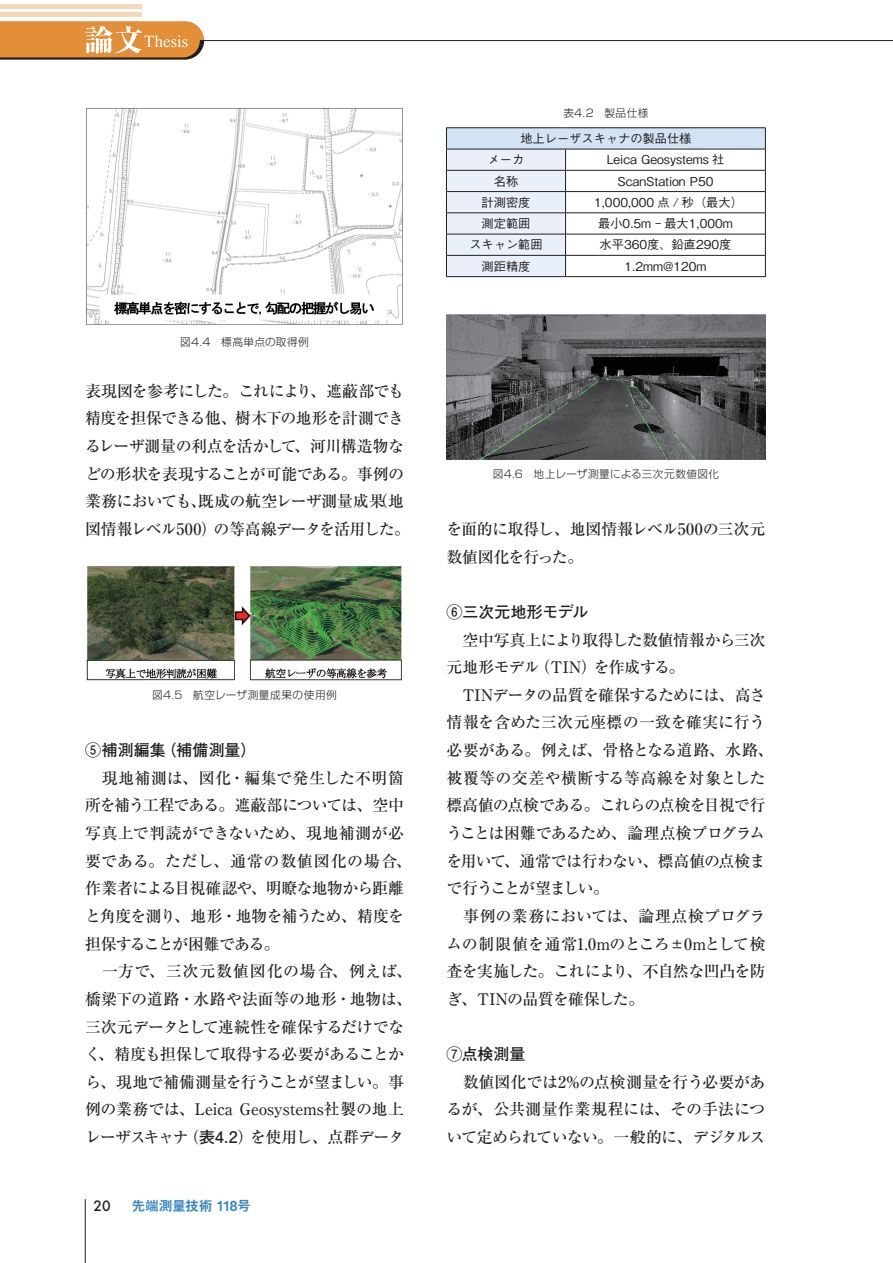
<style>
.page{position:relative;width:893px;height:1263px;background:#fff}
.page>*{position:absolute;margin:0;border:0;box-sizing:border-box;transform-origin:0 0}
.本文{font:500 15.9px/27.6px "Ryumin Pro";letter-spacing:-.03em;color:#231f20}
.本文-2{font:700 15.9px "Futo Go B101 Pro";letter-spacing:.005em;color:#231f20}
.t1{font:13.8px "Midashi Go Pro MB31";letter-spacing:-.035em;color:#3a88bf}
.t2{font:500 13.8px "Futura";color:#231f20}
.t3{font:500 12.15px "Gothic BBB Pro";color:#231f20}
.t4{font:300 10.65px "Shin Go Pro";letter-spacing:.04em;color:#231f20}
.s1{font-family:"Futo Go B101 Pro";font-weight:700}
</style>
<div class="page">
<hr style="left:85px;top:1199px;width:1px;height:64px;background:#231f20">
<hr style="left:200px;top:40px;width:693px;height:1px;background:#231f20">
<hr style="left:0;top:13px;width:142px;height:4px;background:#f5d8b9">
<div style="left:0;top:4px;width:142px;height:5px;background:#f5d8b9"></div>
<hr style="left:0;top:0;width:142px;height:1px;background:#f5d8b9">
<svg style="left:0;top:21px;width:204px;height:39px;background:#d9954e"></svg>
<img style="left:86px;top:108px;width:317px;height:217px">
<img style="left:86px;top:566px;width:316px;height:114px">
<div style="left:446px;top:128px;width:319px;height:21px;background:#d4e3f4"></div>
<hr style="left:566px;top:128px;width:200px;height:1px;background:#231f20">
<hr style="left:566px;top:149px;width:200px;height:1px;background:#231f20">
<hr style="left:566px;top:170px;width:200px;height:1px;background:#231f20">
<hr style="left:566px;top:191px;width:200px;height:1px;background:#231f20">
<hr style="left:566px;top:213px;width:200px;height:1px;background:#231f20">
<hr style="left:566px;top:234px;width:200px;height:1px;background:#231f20">
<hr style="left:566px;top:255px;width:200px;height:1px;background:#231f20">
<svg style="left:446px;top:128px;width:120px;height:148px;background:#d7dee8"></svg>
<svg style="left:765px;top:128px;width:1px;height:148px"></svg>
<hr style="left:446px;top:276px;width:120px;height:1px;background:#231f20">
<hr style="left:566px;top:276px;width:200px;height:1px;background:#231f20">
<img style="left:446px;top:315px;width:319px;height:144px">
<p class="t4" style="left:180px;top:334px;width:130px">図4.4　標高単点の取得例</p>
<p class="本文" style="left:85px;top:376px;width:327px">表現図を参考にした。これにより、遮蔽部でも精度を担保できる他、樹木下の地形を計測できるレーザ測量の利点を活かして、河川構造物などの形状を表現することが可能である。事例の業務においても、既成の航空レーザ測量成果（地図情報レベル500）の等高線データを活用した。</p>
<p class="t4" style="left:152px;top:686px;width:186px">図4.5　航空レーザ測量成果の使用例</p>
<p class="本文-2" style="left:85px;top:737px;width:173px">⑤補測編集（補備測量）</p>
<p class="本文" style="left:85px;top:763px;width:328px">　現地補測は、図化・編集で発生した不明箇所を補う工程である。遮蔽部については、空中写真上で判読ができないため、現地補測が必要である。ただし、通常の数値図化の場合、作業者による目視確認や、明瞭な地物から距離と角度を測り、地形・地物を補うため、精度を担保することが困難である。</p>
<p class="本文" style="left:85px;top:956px;width:328px">　一方で、三次元数値図化の場合、例えば、橋梁下の道路・水路や法面等の地形・地物は、三次元データとして連続性を確保するだけでなく、精度も担保して取得する必要があることから、現地で補備測量を行うことが望ましい。事例の業務では、Leica Geosystems社製の地上レーザスキャナ（<span class="s1">表4.2</span>）を使用し、点群データ</p>
<p class="t2" style="left:94px;top:1196px;width:19px">20</p>
<p class="t1" style="left:132px;top:1194px;width:121px">先端測量技術 118号</p>
<p class="t4" style="left:563px;top:104px;width:86px">表4.2　製品仕様</p>
<p class="t3" style="left:520px;top:129px;width:173px">地上レーザスキャナの製品仕様</p>
<p class="t3" style="left:488px;top:150px;width:38px">メーカ</p>
<p class="t3" style="left:607px;top:150px;width:119px">Leica Geosystems 社</p>
<p class="t3" style="left:494px;top:171px;width:26px">名称</p>
<p class="t3" style="left:617px;top:171px;width:98px">ScanStation P50</p>
<p class="t3" style="left:482px;top:193px;width:50px">計測密度</p>
<p class="t3" style="left:594px;top:193px;width:150px">1,000,000 点 / 秒（最大）</p>
<p class="t3" style="left:482px;top:214px;width:50px">測定範囲</p>
<p class="t3" style="left:598px;top:214px;width:136px">最小0.5m - 最大1,000m</p>
<p class="t3" style="left:469px;top:235px;width:75px">スキャン範囲</p>
<p class="t3" style="left:600px;top:235px;width:133px">水平360度、鉛直290度</p>
<p class="t3" style="left:482px;top:256px;width:50px">測距精度</p>
<p class="t3" style="left:624px;top:256px;width:83px">1.2mm@120m</p>
<p class="t4" style="left:493px;top:465px;width:228px">図4.6　地上レーザ測量による三次元数値図化</p>
<p class="本文" style="left:446px;top:514px;width:320px">を面的に取得し、地図情報レベル500の三次元数値図化を行った。</p>
<p class="本文-2" style="left:446px;top:599px;width:143px">⑥三次元地形モデル</p>
<p class="本文" style="left:446px;top:625px;width:320px">　空中写真上により取得した数値情報から三次元地形モデル（TIN）を作成する。</p>
<p class="本文" style="left:446px;top:680px;width:328px">　TINデータの品質を確保するためには、高さ情報を含めた三次元座標の一致を確実に行う必要がある。例えば、骨格となる道路、水路、被覆等の交差や横断する等高線を対象とした標高値の点検である。これらの点検を目視で行うことは困難であるため、論理点検プログラムを用いて、通常では行わない、標高値の点検まで行うことが望ましい。</p>
<p class="本文" style="left:446px;top:901px;width:320px;text-align:justify">　事例の業務においては、論理点検プログラムの制限値を通常1.0mのところ±0mとして検査を実施した。これにより、不自然な凹凸を防ぎ、TINの品質を確保した。</p>
<p class="本文-2" style="left:446px;top:1041px;width:80px">⑦点検測量</p>
<p class="本文" style="left:446px;top:1067px;width:320px;text-align:justify">　数値図化では2%の点検測量を行う必要があるが、公共測量作業規程には、その手法について定められていない。一般的に、デジタルス</p>
</div>
